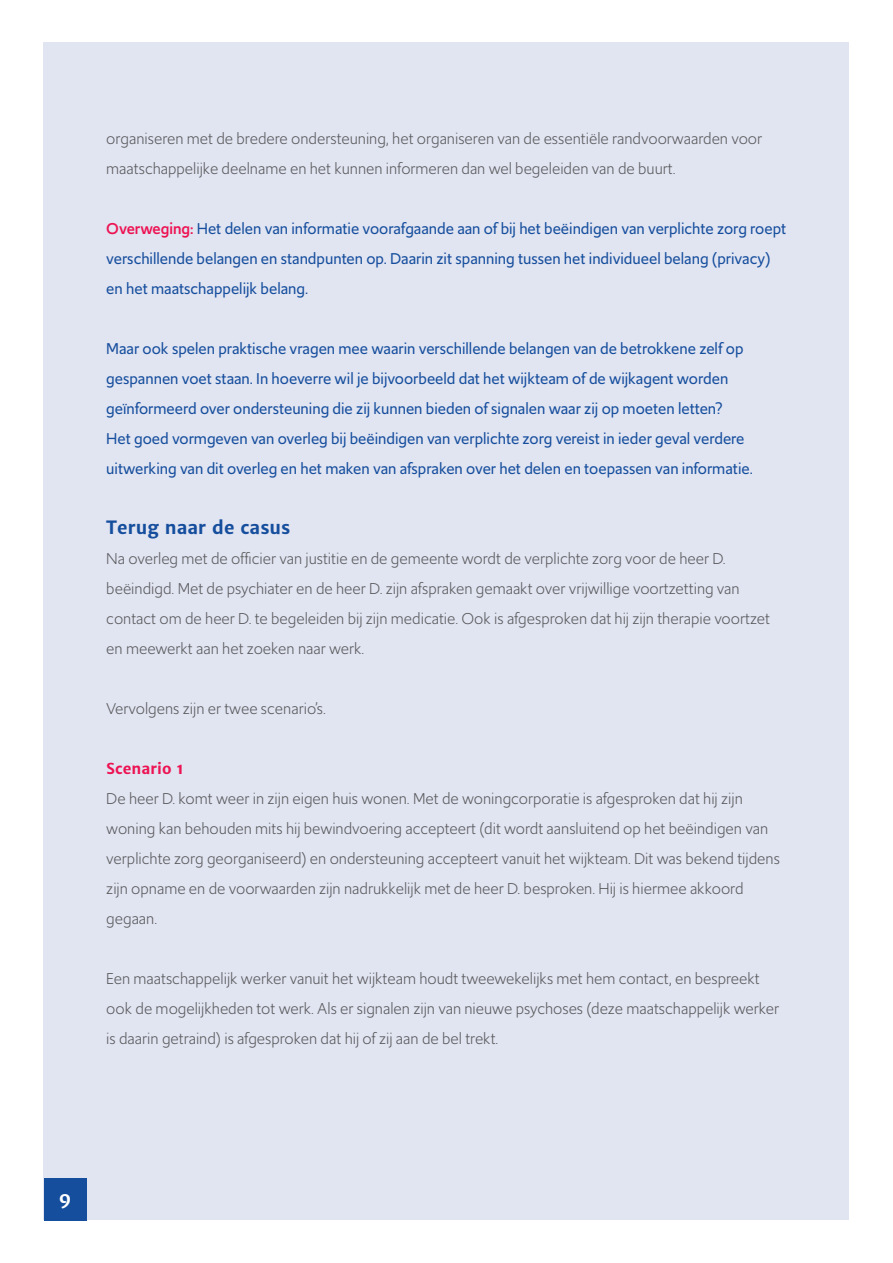
<style>
.page{position:relative;width:893px;height:1263px;background:#fff}
.page>*{position:absolute;margin:0;border:0;box-sizing:border-box;transform-origin:0 0}
.t1{font:700 18px "Merriweather Sans";color:#154e9d}
.t2{font:700 18px "Merriweather Sans";color:#fff}
.plat{font:16.5px/30px "Upgrade";color:#57585a}
.plat_blauw{font:16.5px/30px "Upgrade";color:#154e9d}
.t3{font:700 15px "Merriweather Sans";color:#ed1353}
.s1{font-weight:500;color:#ed1353}
</style>
<div class="page">
<div style="left:44px;top:43px;width:805px;height:1177px;background:#e1e4f1"></div>
<div style="left:44px;top:1178px;width:42px;height:42px;background:#154e9d"></div>
<p class="plat" style="left:106px;top:123px;width:657px">organiseren met de bredere ondersteuning, het organiseren van de essentiële randvoorwaarden voor maatschappelijke deelname en het kunnen informeren dan wel begeleiden van de buurt.</p>
<p class="plat_blauw" style="left:106px;top:213px;width:681px"><span class="s1">Overweging:</span> Het delen van informatie voorafgaande aan of bij het beëindigen van verplichte zorg roept verschillende belangen en standpunten op. Daarin zit spanning tussen het individueel belang (privacy) en het maatschappelijk belang.</p>
<p class="plat_blauw" style="left:106px;top:333px;width:639px">Maar ook spelen praktische vragen mee waarin verschillende belangen van de betrokkene zelf op gespannen voet staan. In hoeverre wil je bijvoorbeeld dat het wijkteam of de wijkagent worden geïnformeerd over ondersteuning die zij kunnen bieden of signalen waar zij op moeten letten?</p>
<p class="plat_blauw" style="left:106px;top:423px;width:648px">Het goed vormgeven van overleg bij beëindigen van verplichte zorg vereist in ieder geval verdere uitwerking van dit overleg en het maken van afspraken over het delen en toepassen van informatie.</p>
<h3 class="t1" style="left:106px;top:516px;width:186px">Terug naar de casus</h3>
<p class="plat" style="left:106px;top:543px;width:665px">Na overleg met de officier van justitie en de gemeente wordt de verplichte zorg voor de heer D. beëindigd. Met de psychiater en de heer D. zijn afspraken gemaakt over vrijwillige voortzetting van contact om de heer D. te begeleiden bij zijn medicatie. Ook is afgesproken dat hij zijn therapie voortzet en meewerkt aan het zoeken naar werk.</p>
<p class="plat" style="left:106px;top:693px;width:221px">Vervolgens zijn er twee scenario’s.</p>
<h4 class="t3" style="left:106px;top:759px;width:79px">Scenario 1</h4>
<p class="plat" style="left:106px;top:783px;width:675px">De heer D. komt weer in zijn eigen huis wonen. Met de woningcorporatie is afgesproken dat hij zijn woning kan behouden mits hij bewindvoering accepteert (dit wordt aansluitend op het beëindigen van verplichte zorg georganiseerd) en ondersteuning accepteert vanuit het wijkteam. Dit was bekend tijdens zijn opname en de voorwaarden zijn nadrukkelijk met de heer D. besproken. Hij is hiermee akkoord gegaan.</p>
<p class="plat" style="left:106px;top:963px;width:674px">Een maatschappelijk werker vanuit het wijkteam houdt tweewekelijks met hem contact, en bespreekt ook de mogelijkheden tot werk. Als er signalen zijn van nieuwe psychoses (deze maatschappelijk werker is daarin getraind) is afgesproken dat hij of zij aan de bel trekt.</p>
<p class="t2" style="left:59px;top:1187px;width:14px">9</p>
</div>
